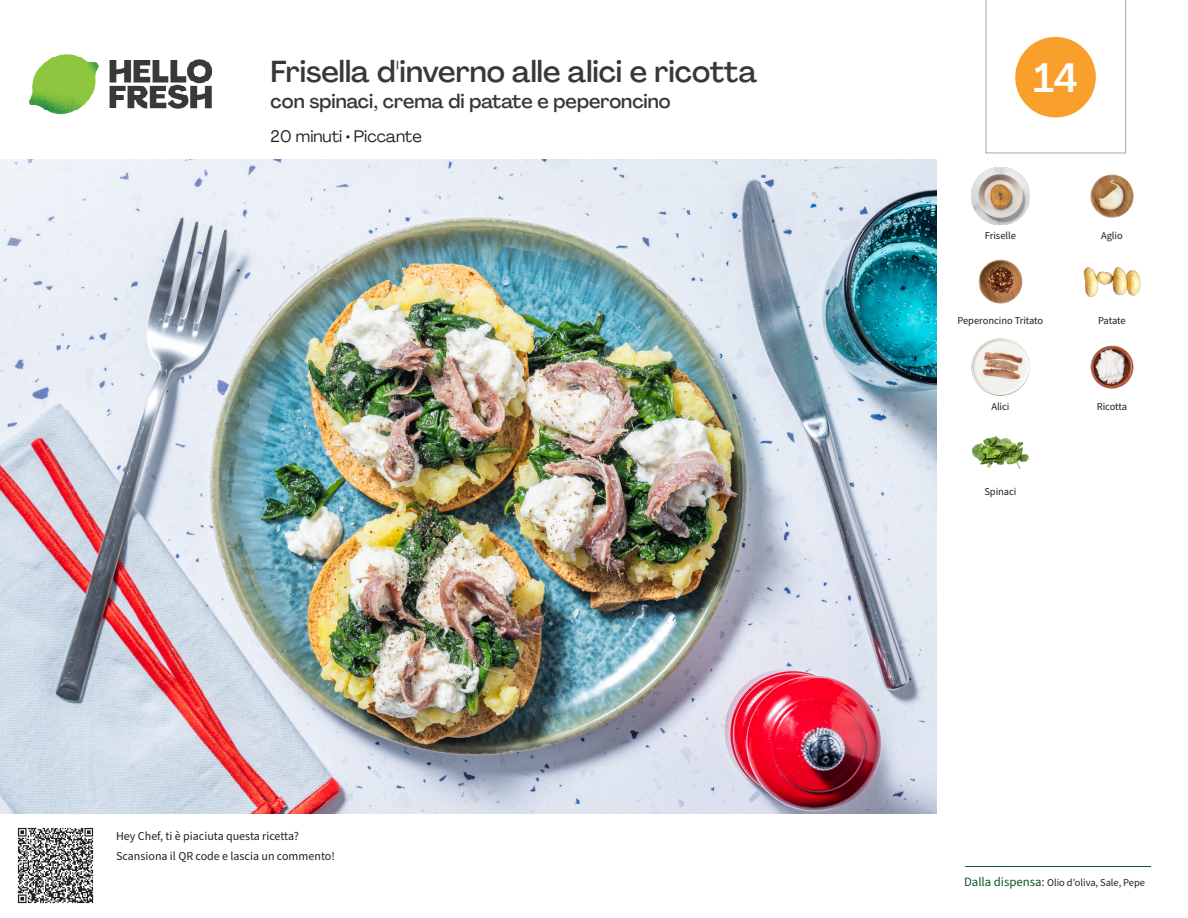
<style>
.page{position:relative;width:1188px;height:918px;background:#fff}
.page>*{position:absolute;margin:0;border:0;box-sizing:border-box;transform-origin:0 0}
._24_Recipe_Nr_Bag{font:500 40.5px "Agrandir";color:#fff}
._15_Titel_UK{font:500 30px "Agrandir";color:#383839}
._15_Titel_UK-2{font:500 19.5px "Agrandir";color:#383839}
._02_Box_Type{font:16.5px "Agrandir";color:#231f20}
._06_Before_Start{font:12px "Source Sans Pro";color:#231f20}
._18_FRONT_ingredients_UK{font:10.5px "Source Sans Pro";letter-spacing:-.005em;color:#231f20}
.t1{font:10.5px "Source Sans Variable";letter-spacing:-.005em;color:#231f20}
._18_FRONT_ingredients_UK-2{font:10.5px "Source Sans Pro";letter-spacing:-.025em;color:#231f20}
.s1{font-family:"Source Sans Pro";font-size:12.75px;color:#0e572c}
</style>
<div class="page">
<img style="left:30px;top:54px;width:181px;height:61px">
<hr style="left:965px;top:866px;width:186px;height:1px;background:#0e572c">
<img style="left:0;top:159px;width:936px;height:655px">
<img style="left:1090px;top:174px;width:44px;height:44px">
<img style="left:972px;top:168px;width:57px;height:57px">
<img style="left:1083px;top:267px;width:58px;height:30px">
<img style="left:978px;top:259px;width:45px;height:45px">
<img style="left:1090px;top:345px;width:44px;height:44px">
<img style="left:972px;top:338px;width:57px;height:58px">
<img style="left:972px;top:436px;width:57px;height:33px">
<img style="left:17px;top:827px;width:77px;height:77px">
<svg style="left:985px;top:0;width:141px;height:154px"></svg>
<p class="_15_Titel_UK" style="left:271px;top:53px;width:488px">Frisella d'inverno alle alici e ricotta</p>
<p class="_15_Titel_UK-2" style="left:271px;top:89px;width:402px">con spinaci, crema di patate e peperoncino</p>
<p class="_02_Box_Type" style="left:271px;top:126px;width:153px">20 minuti • Piccante</p>
<p class="_06_Before_Start" style="left:116px;top:828px;width:184px">Hey Chef, ti è piaciuta questa ricetta?</p>
<p class="_06_Before_Start" style="left:116px;top:848px;width:220px">Scansiona il QR code e lascia un commento!</p>
<p class="_24_Recipe_Nr_Bag" style="left:1033px;top:53px;width:46px">14</p>
<p class="_18_FRONT_ingredients_UK" style="left:985px;top:229px;width:33px">Friselle</p>
<p class="_18_FRONT_ingredients_UK" style="left:1101px;top:229px;width:23px">Aglio</p>
<p class="_18_FRONT_ingredients_UK" style="left:958px;top:314px;width:87px">Peperoncino Tritato</p>
<p class="_18_FRONT_ingredients_UK" style="left:1098px;top:314px;width:29px">Patate</p>
<p class="_18_FRONT_ingredients_UK" style="left:991px;top:399px;width:20px">Alici</p>
<p class="_18_FRONT_ingredients_UK-2" style="left:1097px;top:399px;width:32px">Ricotta</p>
<p class="_18_FRONT_ingredients_UK" style="left:984px;top:485px;width:34px">Spinaci</p>
<p class="t1" style="left:964px;top:876px;width:182px"><span class="s1">Dalla dispensa:</span> Olio d'oliva, Sale, Pepe</p>
</div>
